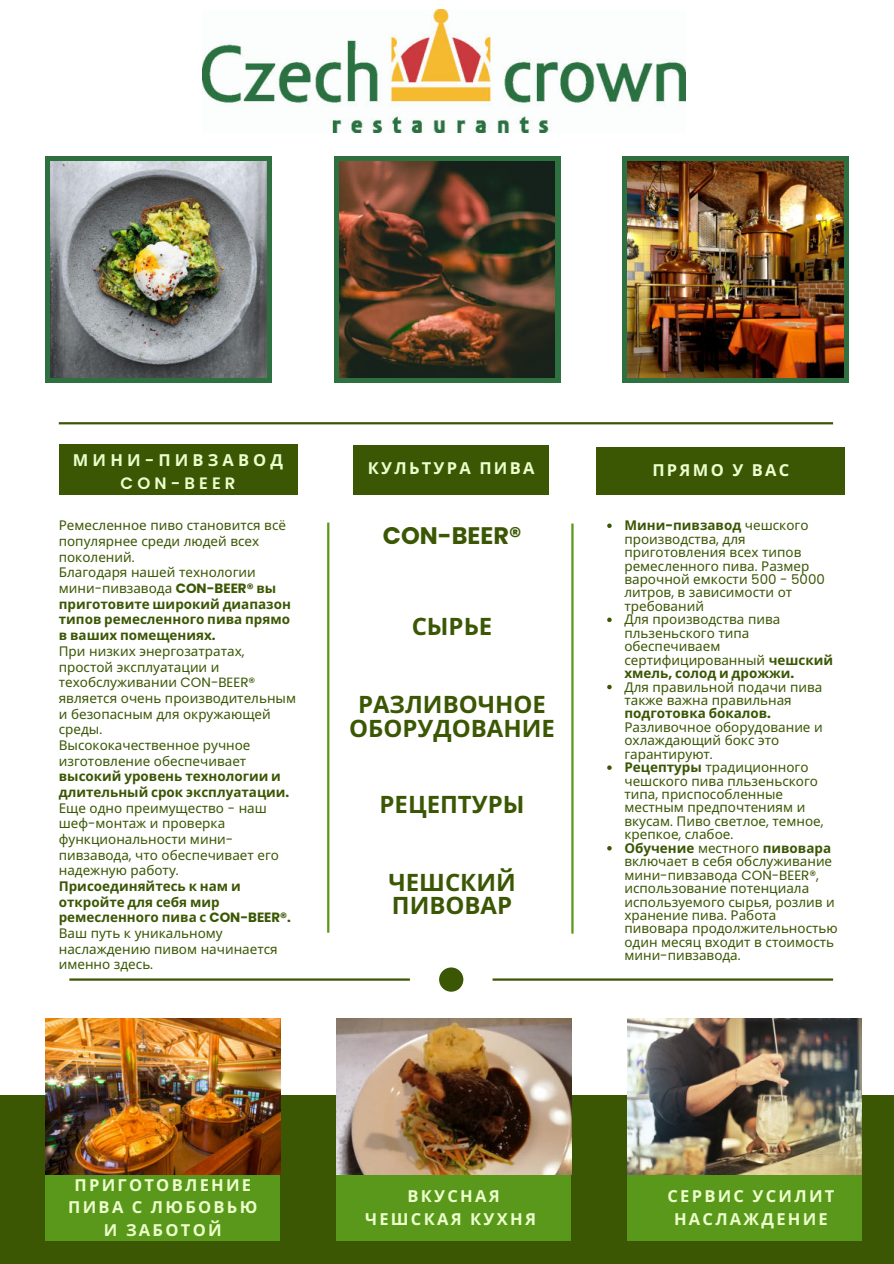
<style>
.page{position:relative;width:894px;height:1264px;background:#fff}
.page>*{position:absolute;margin:0;border:0;box-sizing:border-box;transform-origin:0 0}
.t1{font:700 24px/23.7px "Noto Sans";color:#3b5704;text-align:center}
.t2{font:700 24px "Poppins";color:#3b5704}
.t3{font:700 16.5px/22.5px "Noto Sans";letter-spacing:.14em;color:#edffcc;text-align:center}
.t4{font:700 16.5px "Noto Sans";letter-spacing:.25em;color:#edffcc}
.t5{font:600 16.5px "Poppins";letter-spacing:.25em;color:#edffcc}
.t6{font:13.5px/13.5px "Noto Sans";color:#3b5704}
.s1{font-family:"Poppins";font-weight:600}
.s2{font-family:"Poppins"}
.s3{font-family:"Poppins";font-weight:700}
.s4{font-weight:700}
</style>
<div class="page">
<div style="left:45px;top:156px;width:226px;height:227px;background:linear-gradient(to right,#2f7040,#2f7040)"></div>
<img style="left:50px;top:162px;width:216px;height:215px">
<svg style="left:334px;top:156px;width:226px;height:227px;background:#2e673c"></svg>
<img style="left:339px;top:162px;width:215px;height:215px">
<div style="left:622px;top:156px;width:226px;height:227px;background:linear-gradient(to right,#2f7040,#2f7040)"></div>
<img style="left:627px;top:162px;width:216px;height:215px">
<div style="left:0;top:1095px;width:893px;height:168px;background:#3b5704"></div>
<div style="left:45px;top:1160px;width:235px;height:80px;background:#59981a"></div>
<div style="left:336px;top:1160px;width:235px;height:80px;background:#59981a"></div>
<div style="left:627px;top:1160px;width:234px;height:80px;background:#59981a"></div>
<img style="left:45px;top:1018px;width:235px;height:156px">
<img style="left:336px;top:1018px;width:235px;height:156px">
<img style="left:627px;top:1018px;width:234px;height:156px">
<hr style="left:59px;top:422px;width:773px;height:2px;background:#3b5704">
<hr style="left:69px;top:978px;width:341px;height:2px;background:#3b5704">
<hr style="left:492px;top:978px;width:340px;height:2px;background:#3b5704">
<div style="left:59px;top:444px;width:238px;height:50px;background:#3b5704"></div>
<div style="left:353px;top:445px;width:195px;height:49px;background:#3b5704"></div>
<div style="left:596px;top:447px;width:249px;height:47px;background:#3b5704"></div>
<svg style="left:607px;top:523px;width:4px;height:5px"></svg>
<svg style="left:607px;top:617px;width:4px;height:5px"></svg>
<svg style="left:607px;top:684px;width:4px;height:5px"></svg>
<svg style="left:607px;top:765px;width:4px;height:5px"></svg>
<svg style="left:607px;top:846px;width:4px;height:4px"></svg>
<img style="left:203px;top:9px;width:482px;height:123px">
<div style="left:439px;top:967px;width:24px;height:24px;background:#3b5704;border-radius:50%"></div>
<hr style="left:327px;top:522px;width:2px;height:410px;background:#59981a">
<hr style="left:571px;top:523px;width:2px;height:410px;background:#59981a">
<p class="t4" style="left:73px;top:448px;width:212px">МИНИ<span class="s1">-</span>ПИВЗАВОД</p>
<p class="t5" style="left:121px;top:473px;width:116px">CON-BEER</p>
<p class="t6" style="left:59px;top:518px;width:239px;line-height:15.6px">Ремесленное пиво становится всё популярнее среди людей всех поколений<span class="s2">.<br></span>Благодаря нашей технологии мини<span class="s2">-</span>пивзавода <span class="s3">CON-BEER®</span> <span class="s4">вы приготовите широкий диапазон типов ремесленного пива прямо в ваших помещениях</span><span class="s3">.<br></span>При низких энергозатратах<span class="s2">, </span>простой эксплуатации и техобслуживании <span class="s2">CON-BEER® </span>является очень производительным и безопасным для окружающей среды<span class="s2">.<br></span>Высококачественное ручное изготовление обеспечивает</p>
<p class="t6" style="left:59px;top:769px;width:234px;line-height:15.6px"><span class="s4">высокий уровень технологии и длительный срок эксплуатации</span><span class="s3">.<br></span>Еще одно преимущество <span class="s2">-</span> наш шеф<span class="s2">-</span>монтаж и проверка функциональности мини&shy;пивзавода<span class="s2">,</span> что обеспечивает его надежную работу<span class="s2">.<br></span><span class="s4">Присоединяйтесь к нам и откройте для себя мир ремесленного пива с</span> <span class="s3">CON-BEER®.<br></span>Ваш путь к уникальному наслаждению пивом начинается именно здесь<span class="s2">.</span></p>
<p class="t3" style="left:368px;top:457px;width:168px">КУЛЬТУРА ПИВА</p>
<p class="t3" style="left:652px;top:459px;width:138px">ПРЯМО У ВАС</p>
<h1 class="t2" style="left:382px;top:522px;width:140px">CON-BEER®</h1>
<h1 class="t1" style="left:411px;top:615px;width:82px">СЫРЬЕ</h1>
<h1 class="t1" style="left:349px;top:693px;width:207px">РАЗЛИВОЧНОЕ<br>ОБОРУДОВАНИЕ</h1>
<h1 class="t1" style="left:379px;top:793px;width:146px">РЕЦЕПТУРЫ</h1>
<h1 class="t1" style="left:388px;top:870px;width:129px;text-align:left">ЧЕШСКИЙ<br>ПИВОВАР</h1>
<p class="t6" style="left:624px;top:519px;width:215px"><span class="s4">Мини</span><span class="s3">-</span><span class="s4">пивзавод</span> чешского производства<span class="s2">,</span> для приготовления всех типов ремесленного пива<span class="s2">.</span> Размер варочной емкости <span class="s2">500 - 5000 </span>литров<span class="s2">,</span> в зависимости от требований<br>Для производства пива пльзеньского типа обеспечиваем сертифицированный <span class="s4">чешский хмель</span><span class="s3">,</span> <span class="s4">солод и дрожжи</span><span class="s3">.<br></span>Для правильной подачи пива также важна правильная <span class="s4">подготовка бокалов</span><span class="s3">.<br></span>Разливочное оборудование и охлаждающий бокс это гарантируют<span class="s2">.<br></span><span class="s4">Рецептуры</span> традиционного чешского пива пльзеньского типа<span class="s2">,</span> приспособленные местным предпочтениям и вкусам<span class="s2">.</span> Пиво светлое<span class="s2">,</span> темное<span class="s2">, </span>крепкое<span class="s2">,</span> слабое<span class="s2">.<br></span><span class="s4">Обучение</span> местного <span class="s4">пивовара </span>включает в себя обслуживание мини<span class="s2">-</span>пивзавода <span class="s2">CON-BEER®, </span>использование потенциала используемого сырья<span class="s2">,</span> розлив и хранение пива<span class="s2">.</span> Работа пивовара продолжительностью один месяц входит в стоимость мини<span class="s2">-</span>пивзавода<span class="s2">.</span></p>
<p class="t3" style="left:68px;top:1174px;width:191px">ПРИГОТОВЛЕНИЕ<br>ПИВА С ЛЮБОВЬЮ<br>И ЗАБОТОЙ</p>
<p class="t3" style="left:365px;top:1185px;width:172px">ВКУСНАЯ<br>ЧЕШСКАЯ КУХНЯ</p>
<p class="t3" style="left:667px;top:1185px;width:168px">СЕРВИС УСИЛИТ<br>НАСЛАЖДЕНИЕ</p>
</div>
